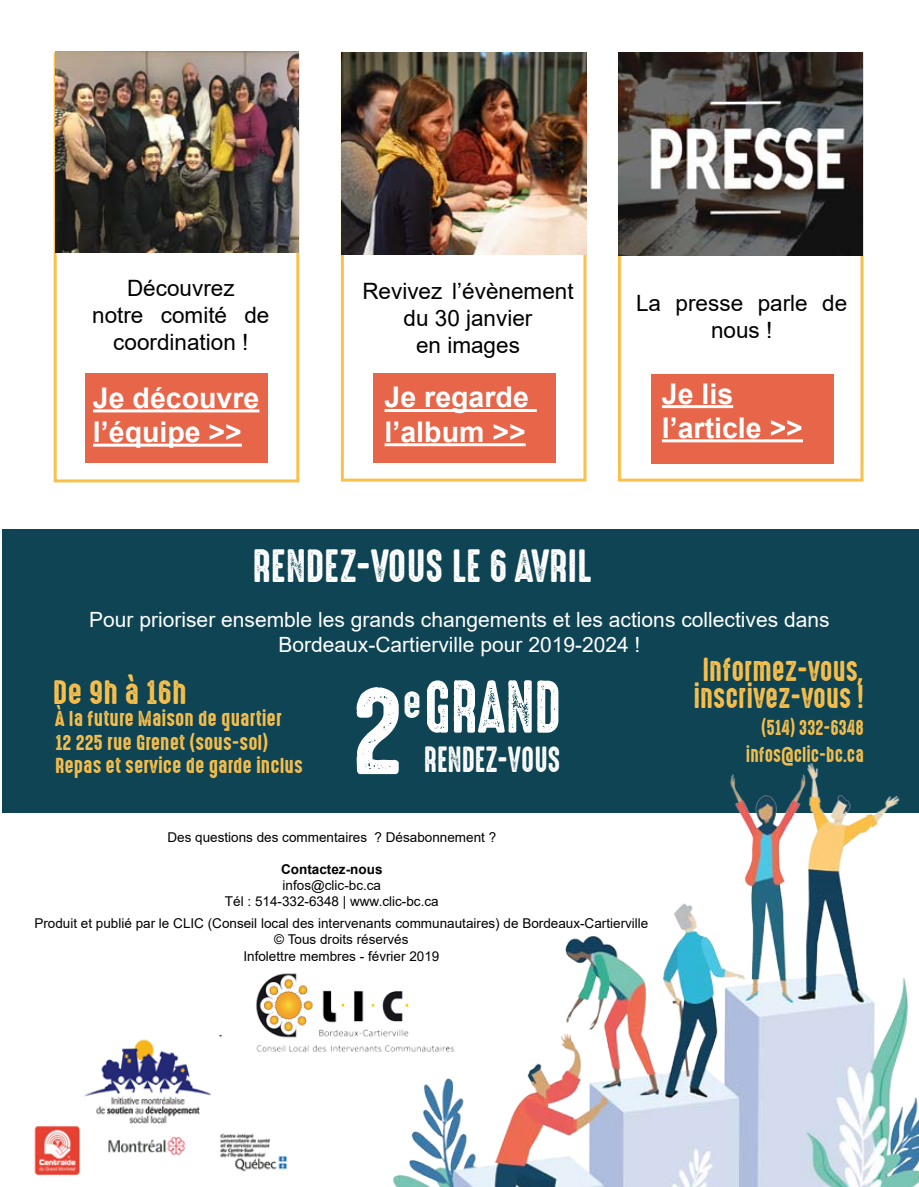
<style>
.page{position:relative;width:919px;height:1187px;background:#fff}
.page>*{position:absolute;margin:0;border:0;box-sizing:border-box;transform-origin:0 0}
.t1{font:112.05px "High Voltage Rough";color:#fff;scale:1.08 1}
.t2{font:67.05px "High Voltage Rough";color:#fff;scale:.91 1}
.t3{font:42px "High Voltage Rough";color:#fff}
.t4{font:39.6px "High Voltage Rough";color:#fff;scale:1.08 1}
.t5{font:32.85px "High Voltage Rough";color:#fff;scale:.91 1}
.t6{font:30.6px "High Voltage Rough";color:#fac04c;scale:1.08 1}
.t7{font:30px/27px "High Voltage Rough";color:#fac04c;text-align:center}
.t8{font:700 28.5px/34.2px "Arial";color:#fff}
.t9{font:22.5px/27px "Arial";color:#000;text-align:center}
.t10{font:21px/25.2px "Arial";color:#fff;text-align:center}
.t11{font:700 21px "Arial";color:#fff}
.t12{font:19.5px/23.4px "High Voltage Rough";color:#fac04c;scale:1.08 1}
.t13{font:19.5px/27px "High Voltage Rough";color:#fac04c;text-align:right}
.t14{font:13.5px/16.2px "Arial";color:#000;text-align:center}
.t15{font:700 13.5px "Arial";color:#000}
</style>
<div class="page">
<div style="left:651px;top:374px;width:182px;height:89px;background:#e76549"></div>
<div style="left:373px;top:373px;width:183px;height:90px;background:#e76549"></div>
<div style="left:54px;top:53px;width:245px;height:429px;border:3px solid #fac04c"></div>
<div style="left:85px;top:373px;width:183px;height:90px;background:#e76549"></div>
<div style="left:341px;top:53px;width:245px;height:428px;border:3px solid #fac04c"></div>
<div style="left:618px;top:53px;width:245px;height:428px;border:3px solid #fac04c"></div>
<img style="left:618px;top:53px;width:244px;height:202px">
<div style="left:2px;top:529px;width:916px;height:284px;background:#0e4453"></div>
<img style="left:392px;top:763px;width:526px;height:423px">
<hr style="left:384px;top:409px;width:152px;height:3px;background:#fff">
<hr style="left:384px;top:443px;width:141px;height:3px;background:#fff">
<hr style="left:661px;top:405px;width:72px;height:3px;background:#fff">
<hr style="left:661px;top:439px;width:141px;height:3px;background:#fff">
<hr style="left:93px;top:409px;width:166px;height:3px;background:#fff">
<hr style="left:93px;top:443px;width:149px;height:3px;background:#fff">
<img style="left:55px;top:52px;width:244px;height:200px">
<img style="left:341px;top:53px;width:245px;height:201px">
<img style="left:34px;top:1035px;width:254px;height:141px">
<img style="left:253px;top:971px;width:208px;height:93px">
<h3 class="t9" style="left:92px;top:274px;width:179px">Découvrez<br>notre comité de coordination !</h3>
<h3 class="t8" style="left:93px;top:381px;width:168px">Je découvre l’équipe &gt;&gt;</h3>
<h3 class="t9" style="left:362px;top:278px;width:213px">Revivez l’évènement du 30 janvier<br>en images</h3>
<h3 class="t9" style="left:636px;top:290px;width:213px">La presse parle de nous !</h3>
<h3 class="t8" style="left:384px;top:380px;width:146px">Je regarde l’album &gt;&gt;</h3>
<h3 class="t8" style="left:661px;top:377px;width:143px">Je lis l’article &gt;&gt;</h3>
<h3 class="t3" style="left:252px;top:542px;width:340px">RENDEZ-VOUS LE 6 AVRIL</h3>
<h3 class="t11" style="left:193px;top:602px;width:220px">l schéma complet &gt;&gt;</h3>
<h3 class="t10" style="left:89px;top:606px;width:741px">Pour prioriser ensemble les grands changements et les actions collectives dans<br>Bordeaux-Cartierville pour 2019-2024 !</h3>
<h3 class="t7" style="left:693px;top:656px;width:172px">Informez-vous, inscrivez-vous !</h3>
<h3 class="t13" style="left:745px;top:714px;width:119px">(514) 332-6348 infos@clic-bc.ca</h3>
<h3 class="t6" style="left:53px;top:675px;width:126px">De 9h à 16h</h3>
<h2 class="t2" style="left:424px;top:670px;width:152px">GRAND</h2>
<h1 class="t1" style="left:352px;top:669px;width:49px">2</h1>
<h3 class="t4" style="left:402px;top:681px;width:19px">e</h3>
<h3 class="t12" style="left:55px;top:707px;width:212px">À la future Maison de quartier</h3>
<h3 class="t12" style="left:55px;top:731px;width:231px">12 225 rue Grenet (sous-sol)<br>Repas et service de garde inclus</h3>
<h3 class="t5" style="left:424px;top:741px;width:152px">RENDEZ-VOUS</h3>
<p class="t14" style="left:167px;top:828px;width:330px">Des questions des commentaires ? Désabonnement ?</p>
<p class="t15" style="left:281px;top:859px;width:103px">Contactez-nous</p>
<p class="t14" style="left:225px;top:877px;width:215px">infos@clic-bc.ca<br>Tél : 514-332-6348 | www.clic-bc.ca</p>
<p class="t14" style="left:34px;top:915px;width:615px">Produit et publié par le CLIC (Conseil local des intervenants communautaires) de Bordeaux-Cartierville © Tous droits réservés<br>Infolettre membres - février 2019</p>
</div>
